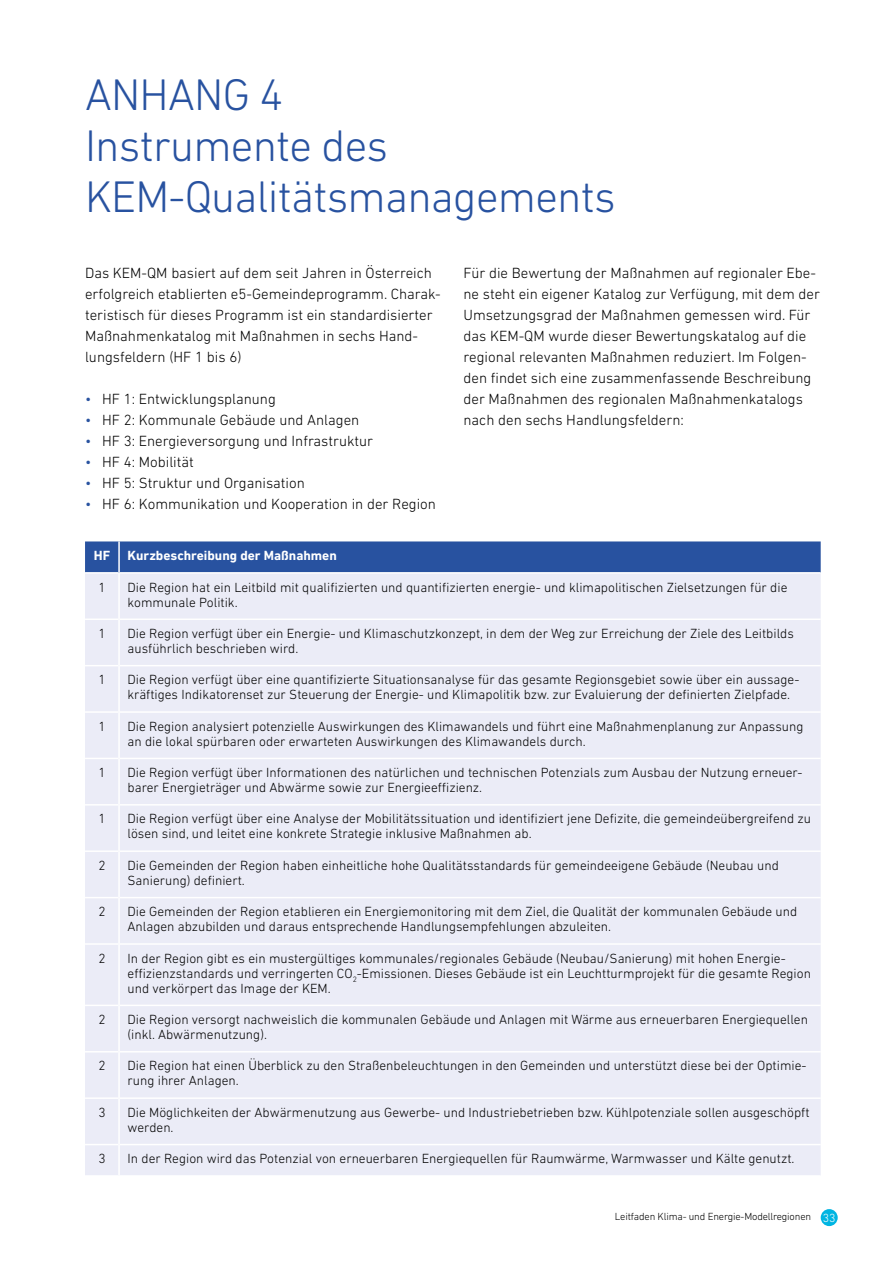
<style>
.page{position:relative;width:893px;height:1263px;background:#fff}
.page>*{position:absolute;margin:0;border:0;box-sizing:border-box;transform-origin:0 0}
.H1_ohne{font:300 45px/51px "DIN Next LT Pro";letter-spacing:-.015em;color:#2852a0}
.Fliess{font:300 15px/21px "DIN Next LT Pro";color:#000}
.td_Tabellentext{font:300 13.5px/15px "DIN Next LT Pro";color:#000}
.td_Tabellentext-2{font:700 13.5px "DIN Next LT Pro";color:#fff}
.t1{font:300 10.5px "DIN Next LT Pro";letter-spacing:-.015em;color:#000}
.s1{color:#2852a0}
.s2{font-size:12px;color:#fff}
</style>
<div class="page">
<div style="left:821px;top:1209px;width:17px;height:17px;background:#00b5e2;border-radius:50%"></div>
<div style="left:85px;top:541px;width:736px;height:31px;background:#2852a0"></div>
<div style="left:85px;top:574px;width:736px;height:601px;background:#ebecf7"></div>
<hr style="left:118px;top:541px;width:2px;height:32px;background:#fff">
<hr style="left:118px;top:573px;width:2px;height:46px;background:#fff">
<hr style="left:85px;top:618px;width:33px;height:2px;background:#fff">
<hr style="left:120px;top:618px;width:701px;height:2px;background:#fff">
<hr style="left:118px;top:619px;width:2px;height:47px;background:#fff">
<hr style="left:85px;top:665px;width:33px;height:1px;background:#fff">
<hr style="left:120px;top:665px;width:701px;height:1px;background:#fff">
<hr style="left:118px;top:666px;width:2px;height:46px;background:#fff">
<hr style="left:85px;top:711px;width:33px;height:2px;background:#fff">
<hr style="left:120px;top:711px;width:701px;height:2px;background:#fff">
<hr style="left:118px;top:712px;width:2px;height:46px;background:#fff">
<hr style="left:85px;top:758px;width:33px;height:1px;background:#fff">
<hr style="left:120px;top:758px;width:701px;height:1px;background:#fff">
<hr style="left:118px;top:758px;width:2px;height:47px;background:#fff">
<hr style="left:85px;top:804px;width:33px;height:1px;background:#fff">
<hr style="left:120px;top:804px;width:701px;height:1px;background:#fff">
<hr style="left:118px;top:805px;width:2px;height:46px;background:#fff">
<hr style="left:85px;top:850px;width:33px;height:2px;background:#fff">
<hr style="left:120px;top:850px;width:701px;height:2px;background:#fff">
<hr style="left:118px;top:851px;width:2px;height:46px;background:#fff">
<hr style="left:85px;top:897px;width:33px;height:1px;background:#fff">
<hr style="left:120px;top:897px;width:701px;height:1px;background:#fff">
<hr style="left:118px;top:897px;width:2px;height:47px;background:#fff">
<hr style="left:85px;top:943px;width:33px;height:2px;background:#fff">
<hr style="left:120px;top:943px;width:701px;height:2px;background:#fff">
<hr style="left:118px;top:944px;width:2px;height:61px;background:#fff">
<hr style="left:85px;top:1005px;width:33px;height:1px;background:#fff">
<hr style="left:120px;top:1005px;width:701px;height:1px;background:#fff">
<hr style="left:118px;top:1005px;width:2px;height:47px;background:#fff">
<hr style="left:85px;top:1051px;width:33px;height:1px;background:#fff">
<hr style="left:120px;top:1051px;width:701px;height:1px;background:#fff">
<hr style="left:118px;top:1052px;width:2px;height:46px;background:#fff">
<hr style="left:85px;top:1097px;width:33px;height:2px;background:#fff">
<hr style="left:120px;top:1097px;width:701px;height:2px;background:#fff">
<hr style="left:118px;top:1098px;width:2px;height:46px;background:#fff">
<hr style="left:85px;top:1144px;width:33px;height:1px;background:#fff">
<hr style="left:120px;top:1144px;width:701px;height:1px;background:#fff">
<hr style="left:118px;top:1144px;width:2px;height:33px;background:#fff">
<p class="H1_ohne" style="left:85px;top:69px;width:532px">ANHANG 4<br>Instrumente des<br>KEM-Qualitätsmanagements</p>
<p class="Fliess" style="left:85px;top:262px;width:357px">Das KEM-QM basiert auf dem seit Jahren in Österreich erfolgreich etablierten e5-Gemeindeprogramm. Charak&shy;teristisch für dieses Programm ist ein standardisierter Maßnahmenkatalog mit Maßnahmen in sechs Hand&shy;lungsfeldern (HF 1 bis 6)</p>
<p class="Fliess" style="left:85px;top:388px;width:192px"><span class="s1">•</span> HF 1: Entwicklungsplanung</p>
<p class="Fliess" style="left:85px;top:409px;width:276px"><span class="s1">•</span> HF 2: Kommunale Gebäude und Anlagen</p>
<p class="Fliess" style="left:85px;top:430px;width:290px"><span class="s1">•</span> HF 3: Energieversorgung und Infrastruktur</p>
<p class="Fliess" style="left:85px;top:451px;width:110px"><span class="s1">•</span> HF 4: Mobilität</p>
<p class="Fliess" style="left:85px;top:472px;width:221px"><span class="s1">•</span> HF 5: Struktur und Organisation</p>
<p class="Fliess" style="left:85px;top:493px;width:352px"><span class="s1">•</span> HF 6: Kommunikation und Kooperation in der Region</p>
<p class="Fliess" style="left:463px;top:262px;width:358px">Für die Bewertung der Maßnahmen auf regionaler Ebe&shy;ne steht ein eigener Katalog zur Verfügung, mit dem der Umsetzungsgrad der Maßnahmen gemessen wird. Für das KEM-QM wurde dieser Bewertungskatalog auf die regional relevanten Maßnahmen reduziert. Im Folgen&shy;den findet sich eine zusammenfassende Beschreibung der Maßnahmen des regionalen Maßnahmenkatalogs nach den sechs Handlungsfeldern:</p>
<p class="td_Tabellentext-2" style="left:94px;top:548px;width:18px">HF</p>
<p class="td_Tabellentext-2" style="left:128px;top:548px;width:211px">Kurzbeschreibung der Maßnahmen</p>
<p class="td_Tabellentext" style="left:98px;top:579px;width:9px">1</p>
<p class="td_Tabellentext" style="left:128px;top:579px;width:661px">Die Region hat ein Leitbild mit qualifizierten und quantifizierten energie- und klimapolitischen Zielsetzungen für die kommunale Politik.</p>
<p class="td_Tabellentext" style="left:98px;top:626px;width:9px">1</p>
<p class="td_Tabellentext" style="left:128px;top:626px;width:668px">Die Region verfügt über ein Energie- und Klimaschutzkonzept, in dem der Weg zur Erreichung der Ziele des Leitbilds ausführlich beschrieben wird.</p>
<p class="td_Tabellentext" style="left:98px;top:672px;width:9px">1</p>
<p class="td_Tabellentext" style="left:128px;top:672px;width:673px">Die Region verfügt über eine quantifizierte Situationsanalyse für das gesamte Regionsgebiet sowie über ein aussage&shy;kräftiges Indikatorenset zur Steuerung der Energie- und Klimapolitik bzw. zur Evaluierung der definierten Zielpfade.</p>
<p class="td_Tabellentext" style="left:98px;top:718px;width:9px">1</p>
<p class="td_Tabellentext" style="left:128px;top:718px;width:677px">Die Region analysiert potenzielle Auswirkungen des Klimawandels und führt eine Maßnahmenplanung zur Anpassung an die lokal spürbaren oder erwarteten Auswirkungen des Klimawandels durch.</p>
<p class="td_Tabellentext" style="left:98px;top:765px;width:9px">1</p>
<p class="td_Tabellentext" style="left:128px;top:765px;width:677px">Die Region verfügt über Informationen des natürlichen und technischen Potenzials zum Ausbau der Nutzung erneuer&shy;barer Energieträger und Abwärme sowie zur Energieeffizienz.</p>
<p class="td_Tabellentext" style="left:98px;top:811px;width:9px">1</p>
<p class="td_Tabellentext" style="left:128px;top:811px;width:685px">Die Region verfügt über eine Analyse der Mobilitätssituation und identifiziert jene Defizite, die gemeindeübergreifend zu lösen sind, und leitet eine konkrete Strategie inklusive Maßnahmen ab.</p>
<p class="td_Tabellentext" style="left:98px;top:858px;width:9px">2</p>
<p class="td_Tabellentext" style="left:128px;top:858px;width:653px">Die Gemeinden der Region haben einheitliche hohe Qualitätsstandards für gemeindeeigene Gebäude (Neubau und<br>Sanierung) definiert.</p>
<p class="td_Tabellentext" style="left:98px;top:904px;width:9px">2</p>
<p class="td_Tabellentext" style="left:128px;top:904px;width:671px">Die Gemeinden der Region etablieren ein Energiemonitoring mit dem Ziel, die Qualität der kommunalen Gebäude und<br>Anlagen abzubilden und daraus entsprechende Handlungsempfehlungen abzuleiten.</p>
<p class="td_Tabellentext" style="left:98px;top:950px;width:9px">2</p>
<p class="td_Tabellentext" style="left:128px;top:950px;width:685px">In der Region gibt es ein mustergültiges kommunales/regionales Gebäude (Neubau/Sanierung) mit hohen Energie&shy;effizienzstandards und verringerten CO<sub>2</sub>-Emissionen. Dieses Gebäude ist ein Leuchtturmprojekt für die gesamte Region und verkörpert das Image der KEM.</p>
<p class="td_Tabellentext" style="left:98px;top:1012px;width:9px">2</p>
<p class="td_Tabellentext" style="left:128px;top:1012px;width:682px">Die Region versorgt nachweislich die kommunalen Gebäude und Anlagen mit Wärme aus erneuerbaren Energiequellen (inkl. Abwärmenutzung).</p>
<p class="td_Tabellentext" style="left:98px;top:1058px;width:9px">2</p>
<p class="td_Tabellentext" style="left:128px;top:1058px;width:680px">Die Region hat einen Überblick zu den Straßenbeleuchtungen in den Gemeinden und unterstützt diese bei der Optimie&shy;rung ihrer Anlagen.</p>
<p class="td_Tabellentext" style="left:98px;top:1104px;width:9px">3</p>
<p class="td_Tabellentext" style="left:128px;top:1104px;width:683px">Die Möglichkeiten der Abwärmenutzung aus Gewerbe- und Industriebetrieben bzw. Kühlpotenziale sollen ausgeschöpft werden.</p>
<p class="td_Tabellentext" style="left:98px;top:1151px;width:9px">3</p>
<p class="td_Tabellentext" style="left:128px;top:1151px;width:668px">In der Region wird das Potenzial von erneuerbaren Energiequellen für Raumwärme, Warmwasser und Kälte genutzt.</p>
<p class="t1" style="left:615px;top:1211px;width:222px">Leitfaden Klima- und Energie-Modellregionen <span class="s2">33</span></p>
</div>
